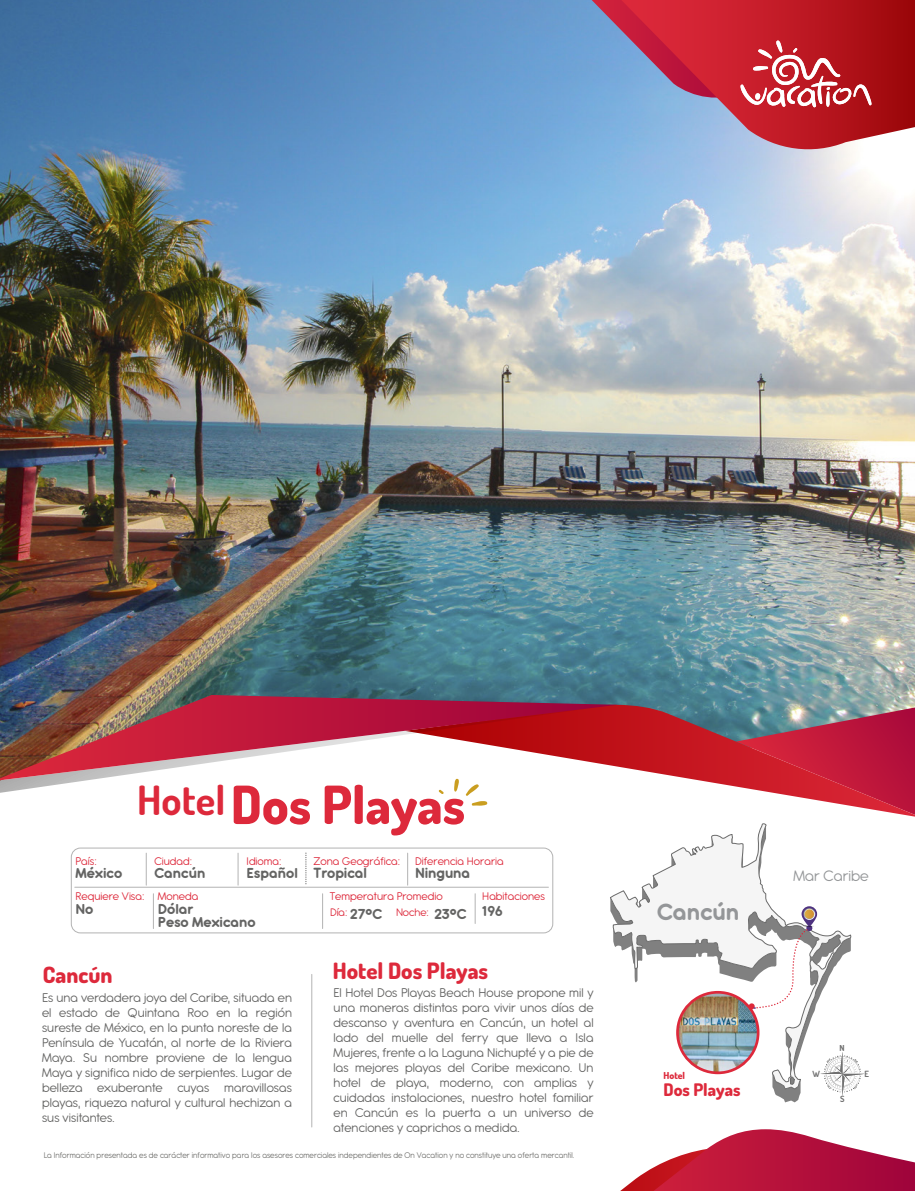
<style>
.page{position:relative;width:915px;height:1191px;background:#fff}
.page>*{position:absolute;margin:0;border:0;box-sizing:border-box;transform-origin:0 0}
.t1{font:800 52.65px "Dosis";color:#dd293b}
.t2{font:700 25.5px "Antipasto Pro";color:#949698}
.t3{font:800 22.5px "Dosis";color:#dd293b}
.t4{font:800 17.4px "Dosis";color:#dd293b}
.t5{font:16.5px "Antipasto Pro";color:#949698}
.t6{font:700 16.05px "Antipasto Pro";letter-spacing:-.005em;color:#646463}
.t7{font:700 15.75px/13.2px "Antipasto Pro";color:#646463}
.t8{font:13.8px/15px "Antipasto Pro";letter-spacing:.005em;color:#646463;text-align:justify}
.t9{font:12.15px "Antipasto Pro";color:#dd293b}
.t10{font:11.85px "Antipasto Pro";color:#dd293b}
.t11{font:800 9.6px "Dosis";color:#dd293b}
.t12{font:9px "Antipasto Pro";color:#71716e;scale:.96 1}
.t13{font:700 8.55px "Dosis";color:#4d4d4d}
.s1{font-weight:700;font-size:15.75px;color:#646463}
</style>
<div class="page">
<hr style="left:146px;top:853px;width:1px;height:32px;background:#b3b3b3">
<hr style="left:238px;top:853px;width:1px;height:32px;background:#b3b3b3">
<svg style="left:305px;top:853px;width:1px;height:32px"></svg>
<hr style="left:407px;top:853px;width:1px;height:32px;background:#b3b3b3">
<hr style="left:153px;top:893px;width:1px;height:35px;background:#b3b3b3">
<hr style="left:322px;top:893px;width:1px;height:35px;background:#b3b3b3">
<hr style="left:474px;top:893px;width:1px;height:30px;background:#b3b3b3">
<div style="left:71px;top:847px;width:482px;height:86px;border:1px solid #b3b3b3;border-radius:9px"></div>
<hr style="left:75px;top:887px;width:473px;height:1px;background:#b3b3b3">
<hr style="left:311px;top:974px;width:1px;height:153px;background:#b3b3b3">
<svg style="left:610px;top:825px;width:254px;height:277px"></svg>
<img style="left:0;top:0;width:914px;height:705px">
<svg style="left:620px;top:1129px;width:294px;height:62px"></svg>
<svg style="left:621px;top:0;width:293px;height:155px;background:#ac6173"></svg>
<svg style="left:591px;top:0;width:280px;height:108px;background:#b7495e"></svg>
<svg style="left:465px;top:705px;width:449px;height:111px"></svg>
<svg style="left:0;top:780px;width:589px;height:14px"></svg>
<img style="left:0;top:695px;width:617px;height:85px">
<h1 class="t1" style="left:137px;top:771px;width:329px"><sup>Hotel</sup>Dos Playas</h1>
<p class="t9" style="left:75px;top:854px;width:23px">País:</p>
<p class="t9" style="left:154px;top:854px;width:39px">Ciudad:</p>
<p class="t7" style="left:75px;top:867px;width:48px">México</p>
<p class="t9" style="left:246px;top:854px;width:36px">Idioma:</p>
<p class="t7" style="left:154px;top:867px;width:52px">Cancún</p>
<p class="t7" style="left:246px;top:867px;width:53px">Español</p>
<p class="t9" style="left:75px;top:889px;width:124px">Requiere Visa: Moneda</p>
<p class="t7" style="left:75px;top:902px;width:19px">No</p>
<p class="t7" style="left:158px;top:902px;width:99px">Dólar<br>Peso Mexicano</p>
<p class="t9" style="left:313px;top:854px;width:88px">Zona Geográfica:</p>
<p class="t6" style="left:313px;top:863px;width:55px">Tropical</p>
<p class="t9" style="left:415px;top:854px;width:90px">Diferencia Horaria</p>
<p class="t6" style="left:415px;top:863px;width:56px">Ninguna</p>
<p class="t9" style="left:329px;top:889px;width:114px">Temperatura Promedio</p>
<p class="t10" style="left:330px;top:906px;width:138px">Día: <span class="s1">27ºC</span> Noche: <span class="s1">23ºC</span></p>
<p class="t9" style="left:482px;top:889px;width:64px">Habitaciones</p>
<p class="t7" style="left:482px;top:905px;width:22px">196</p>
<h3 class="t3" style="left:43px;top:960px;width:71px">Cancún</h3>
<h3 class="t3" style="left:333px;top:956px;width:157px">Hotel Dos Playas</h3>
<p class="t8" style="left:42px;top:991px;width:251px">Es una verdadera joya del Caribe, situada en el estado de Quintana Roo en la región sureste de México, en la punta noreste de la Península de Yucatán, al norte de la Riviera Maya. Su nombre proviene de la lengua Maya y significa nido de serpientes. Lugar de belleza exuberante cuyas maravillosas playas, riqueza natural y cultural hechizan a sus visitantes.</p>
<p class="t8" style="left:333px;top:985px;width:261px">El Hotel Dos Playas Beach House propone mil y una maneras distintas para vivir unos días de descanso y aventura en Cancún, un hotel al lado del muelle del ferry que lleva a Isla Mujeres, frente a la Laguna Nichupté y a pie de las mejores playas del Caribe mexicano. Un hotel de playa, moderno, con amplias y cuidadas instalaciones, nuestro hotel familiar en Cancún es la puerta a un universo de atenciones y caprichos a medida.</p>
<p class="t12" style="left:44px;top:1150px;width:554px">La Información presentada es de carácter informativo para los asesores comerciales independientes de On Vacation y no constituye una oferta mercantil.</p>
<h2 class="t2" style="left:657px;top:896px;width:84px">Cancún</h2>
<p class="t11" style="left:663px;top:1069px;width:23px">Hotel</p>
<p class="t4" style="left:663px;top:1078px;width:79px">Dos Playas</p>
<p class="t5" style="left:793px;top:866px;width:77px">Mar Caribe</p>
<p class="t13" style="left:839px;top:1042px;width:7px">N</p>
<p class="t13" style="left:812px;top:1067px;width:9px">W</p>
<p class="t13" style="left:864px;top:1067px;width:6px">E</p>
<p class="t13" style="left:840px;top:1093px;width:6px">S</p>
</div>
